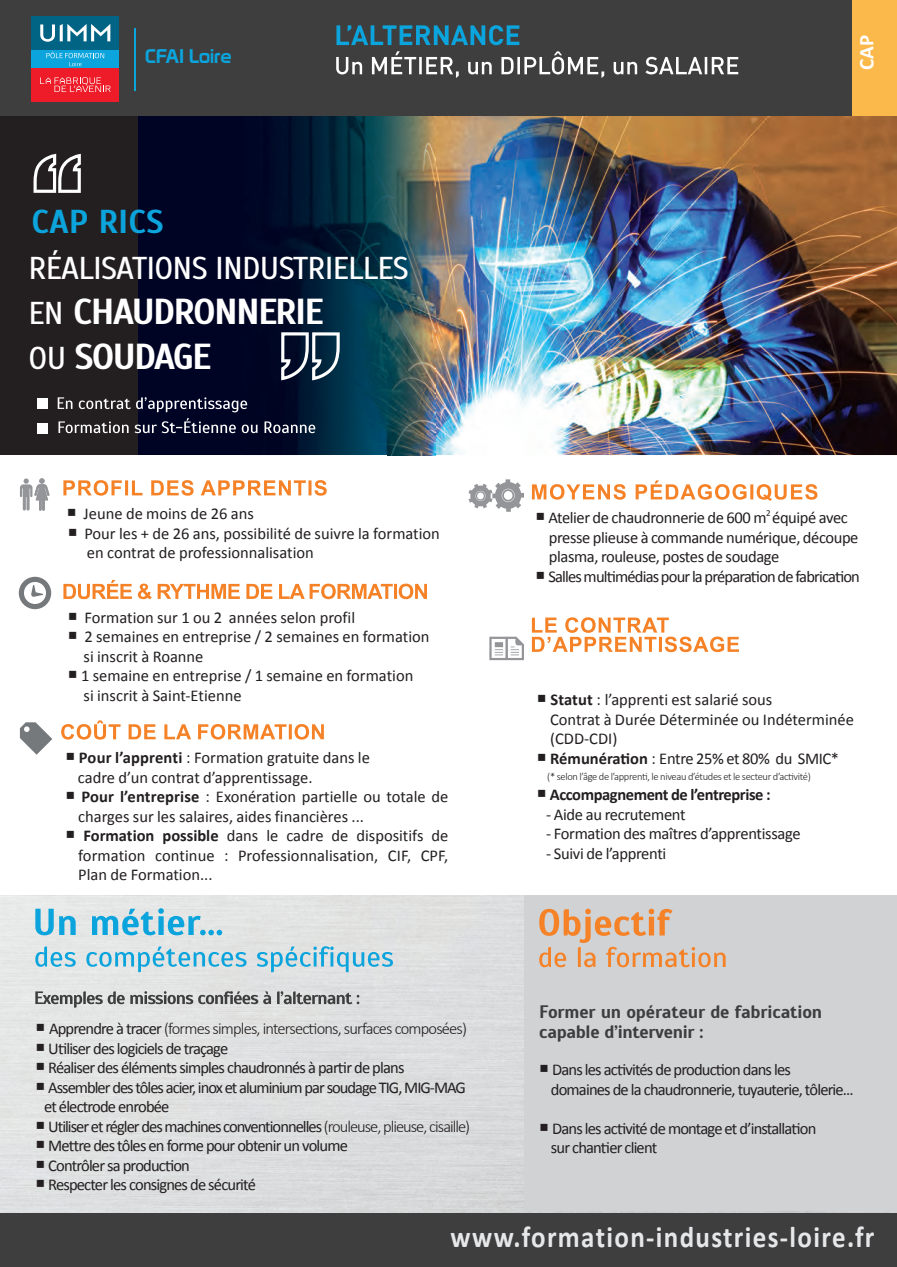
<style>
.page{position:relative;width:897px;height:1267px;background:#fff}
.page>*{position:absolute;margin:0;border:0;box-sizing:border-box;transform-origin:0 0}
.t1{font:700 36px/45px "Scada";letter-spacing:-.05em;color:#fff}
.t2{font:700 33px "Scada";color:#0ca4dc}
.t3{font:31.5px "Scada";letter-spacing:-.025em;color:#fff}
.t4{font:700 30px "Calibri";letter-spacing:.05em;color:#e6e7e9;scale:.9 1}
.t5{font:700 21px "Calibri";color:#fff}
.t6{font:19.35px "Prototype";color:#0ca4dc}
.t7{font:700 18px/19.5px "Scada";letter-spacing:-.01em;color:#3e3e3f}
.t8{font:16.5px/19.5px "Calibri";color:#231f20}
.t9{font:16.5px/19.5px "Calibri";letter-spacing:-.05em;color:#231f20}
.t10{font:16.5px/19.5px "Calibri";letter-spacing:-.025em;color:#231f20}
.t11{font:16.5px/19.5px "Calibri";letter-spacing:-.06em;color:#231f20}
.t12{font:300 16.5px "Calibri";letter-spacing:-.05em;color:#231f20}
.t13{font:700 16.5px "Calibri";letter-spacing:-.025em;color:#231f20}
.t14{font:300 10.5px "Calibri";letter-spacing:-.03em;color:#231f20}
.t15{font:9px "Calibri";color:#231f20}
.s1{font-weight:400;font-size:31.5px}
.s2{font-weight:700}
.s3{font-weight:400}
.s4{font-weight:300}
</style>
<div class="page">
<div style="left:0;top:115px;width:896px;height:340px;background:#231f20"></div>
<img style="left:435px;top:115px;width:461px;height:340px">
<svg style="left:63px;top:480px;width:264px;height:15px"></svg>
<svg style="left:20px;top:478px;width:30px;height:32px"></svg>
<svg style="left:20px;top:722px;width:32px;height:32px"></svg>
<svg style="left:19px;top:576px;width:32px;height:33px"></svg>
<svg style="left:63px;top:580px;width:364px;height:19px"></svg>
<svg style="left:532px;top:480px;width:285px;height:21px"></svg>
<svg style="left:532px;top:617px;width:207px;height:35px"></svg>
<svg style="left:468px;top:479px;width:56px;height:33px"></svg>
<svg style="left:489px;top:636px;width:35px;height:24px"></svg>
<svg style="left:35px;top:908px;width:187px;height:27px;background:#9acfe1"></svg>
<svg style="left:35px;top:946px;width:358px;height:26px;background:#afd4e1"></svg>
<svg style="left:35px;top:991px;width:324px;height:16px;background:#acaead"></svg>
<img style="left:339px;top:115px;width:96px;height:340px">
<svg style="left:61px;top:720px;width:263px;height:19px"></svg>
<div style="left:524px;top:895px;width:372px;height:316px;background:#d1d2d4"></div>
<svg style="left:539px;top:908px;width:186px;height:59px"></svg>
<svg style="left:34px;top:115px;width:305px;height:340px"></svg>
<div style="left:37px;top:423px;width:11px;height:10px;background:#fff"></div>
<div style="left:0;top:1213px;width:896px;height:53px;background:#3e3e3f"></div>
<div style="left:0;top:0;width:896px;height:115px;background:#3e3e3f"></div>
<div style="left:852px;top:0;width:44px;height:116px;background:#fcb94b"></div>
<hr style="left:134px;top:29px;width:2px;height:62px;background:#0ca4dc">
<div style="left:31px;top:16px;width:88px;height:34px;background:#016484"></div>
<svg style="left:40px;top:24px;width:70px;height:18px"></svg>
<div style="left:31px;top:68px;width:88px;height:33px;background:#ee1c28"></div>
<svg style="left:40px;top:77px;width:71px;height:15px"></svg>
<div style="left:31px;top:50px;width:88px;height:18px;background:#0ca4dc"></div>
<svg style="left:46px;top:52px;width:58px;height:14px"></svg>
<svg style="left:336px;top:51px;width:402px;height:27px"></svg>
<svg style="left:336px;top:25px;width:183px;height:20px"></svg>
<p class="t6" style="left:145px;top:44px;width:88px">CFAI Loire</p>
<h2 class="t2" style="left:31px;top:202px;width:134px">CAP RICS</h2>
<h3 class="t3" style="left:29px;top:249px;width:381px">RÉALISATIONS INDUSTRIELLES</h3>
<h1 class="t1" style="left:29px;top:289px;width:296px"><span class="s1">EN</span> CHAUDRONNERIE<br><span class="s1">OU</span> SOUDAGE</h1>
<p class="t8" style="left:67px;top:504px;width:188px">○ Jeune de moins de 26 ans</p>
<p class="t8" style="left:87px;top:523px;width:354px;text-indent:-19px">○ Pour les + de 26 ans, possibilité de suivre la formation en contrat de professionnalisation</p>
<p class="t8" style="left:68px;top:607px;width:289px">○ Formation sur 1 ou 2 années selon profil</p>
<p class="t8" style="left:83px;top:627px;width:347px;text-indent:-16px">○ 2 semaines en entreprise / 2 semaines en formation si inscrit à Roanne</p>
<p class="t8" style="left:83px;top:666px;width:331px;text-indent:-16px">○ 1 semaine en entreprise / 1 semaine en formation si inscrit à Saint-Etienne</p>
<p class="t8" style="left:78px;top:748px;width:293px;text-indent:-13px">○ <span class="s2">Pour l’apprenti</span> : Formation gratuite dans le cadre d’un contrat d’apprentissage.</p>
<p class="t8" style="left:78px;top:787px;width:372px;text-indent:-13px">○ <span class="s2">Pour l’entreprise</span> : Exonération partielle ou totale de charges sur les salaires, aides financières ...</p>
<p class="t10" style="left:78px;top:826px;width:372px;text-align:justify;text-indent:-13px">○ <span class="s2">Formation possible</span> dans le cadre de dispositifs de formation continue : Professionnalisation, CIF, CPF, Plan de Formation...</p>
<p class="t12" style="left:35px;top:1018px;width:433px">○ <span class="s3">Apprendre à tracer</span> (formes simples, intersections, surfaces composées)</p>
<p class="t9" style="left:35px;top:1038px;width:194px">○ Utiliser des logiciels de traçage</p>
<p class="t9" style="left:35px;top:1057px;width:370px">○ Réaliser des éléments simples chaudronnés à partir de plans</p>
<p class="t11" style="left:44px;top:1077px;width:423px;text-indent:-9px">○ Assembler des tôles acier, inox et aluminium par soudage TIG, MIG-MAG et électrode enrobée</p>
<p class="t11" style="left:35px;top:1116px;width:436px">○ Utiliser et régler des machines conventionnelles <span class="s4">(rouleuse, plieuse, cisaille)</span></p>
<p class="t9" style="left:35px;top:1135px;width:314px">○ Mettre des tôles en forme pour obtenir un volume</p>
<p class="t9" style="left:35px;top:1155px;width:156px">○ Contrôler sa production</p>
<p class="t9" style="left:35px;top:1174px;width:222px">○ Respecter les consignes de sécurité</p>
<p class="t5" style="left:853px;top:70px;width:37px;rotate:-90deg">CAP</p>
<p class="t15" style="left:766px;top:507px;width:6px">2</p>
<p class="t10" style="left:549px;top:527px;width:311px">presse plieuse à commande numérique, découpe plasma, rouleuse, postes de soudage</p>
<p class="t9" style="left:535px;top:566px;width:326px">○ Salles multimédias pour la préparation de fabrication</p>
<p class="t10" style="left:535px;top:508px;width:314px">○ Atelier de chaudronnerie de 600 m équipé avec</p>
<p class="t8" style="left:550px;top:690px;width:305px;text-indent:-13px">○ <span class="s2">Statut</span> : l’apprenti est salarié sous<br>Contrat à Durée Déterminée ou Indéterminée (CDD-CDI)</p>
<p class="t10" style="left:537px;top:748px;width:303px">○ <span class="s2">Rémunération</span> : Entre 25% et 80% du SMIC*</p>
<p class="t14" style="left:547px;top:770px;width:265px">(* selon l’âge de l’apprenti, le niveau d’études et le secteur d’activité)</p>
<p class="t13" style="left:537px;top:784px;width:235px">○ Accompagnement de l’entreprise :</p>
<p class="t10" style="left:546px;top:804px;width:141px">- Aide au recrutement</p>
<p class="t10" style="left:546px;top:823px;width:256px">- Formation des maîtres d’apprentissage</p>
<p class="t10" style="left:546px;top:843px;width:122px">- Suivi de l’apprenti</p>
<p class="t7" style="left:539px;top:1002px;width:284px">Former un opérateur de fabrication capable d’intervenir :</p>
<p class="t9" style="left:551px;top:1059px;width:304px;text-indent:-12px">○ Dans les activités de production dans les domaines de la chaudronnerie, tuyauterie, tôlerie...</p>
<p class="t9" style="left:551px;top:1118px;width:267px;text-indent:-12px">○ Dans les activité de montage et d’installation sur chantier client</p>
<h3 class="t4" style="left:450px;top:1217px;width:472px">www.formation-industries-loire.fr</h3>
</div>
